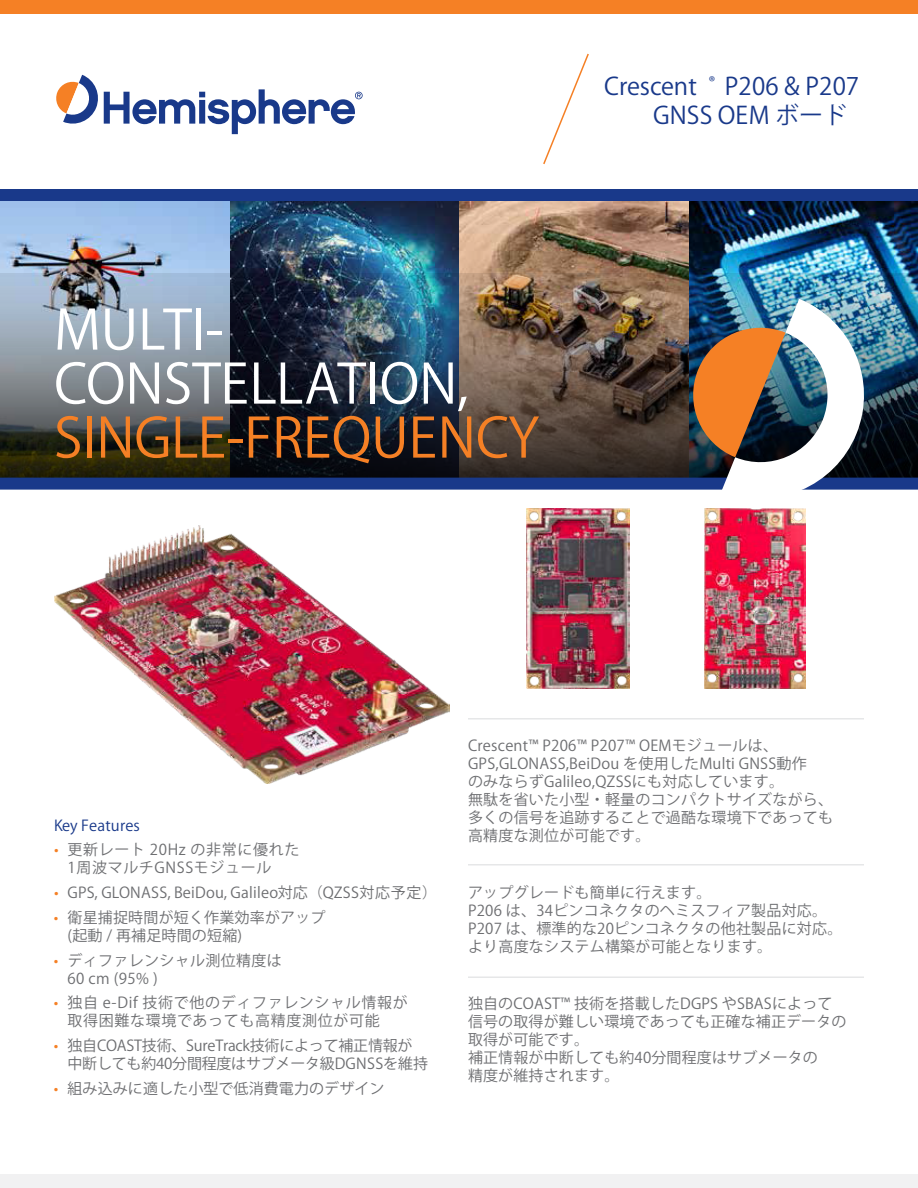
<style>
.page{position:relative;width:918px;height:1188px;background:#fff}
.page>*{position:absolute;margin:0;border:0;box-sizing:border-box;transform-origin:0 0}
.t1{font:700 54px/54px "Century Gothic";letter-spacing:-.005em;color:#fff}
.t2{font:700 54px "Century Gothic";letter-spacing:-.005em;color:#f58025}
.t3{font:700 24px/28.8px "Century Gothic";color:#19398a}
.t4{font:15px/18px "Century Gothic";letter-spacing:.015em;color:#6d6e71}
.t5{font:15px/18px "Century Gothic";letter-spacing:.045em;color:#6d6e71}
.t6{font:15px/18px "Century Gothic";letter-spacing:-.015em;color:#6d6e71}
.t7{font:700 15px "Century Gothic";letter-spacing:.01em;color:#19398a}
.s1{color:#f58025}
</style>
<div class="page">
<hr style="left:468px;top:976px;width:396px;height:2px;background:#e6e7e8">
<hr style="left:468px;top:718px;width:396px;height:2px;background:#e6e7e8">
<img style="left:704px;top:512px;width:102px;height:176px">
<img style="left:526px;top:509px;width:103px;height:179px">
<img style="left:54px;top:526px;width:396px;height:257px">
<img style="left:688px;top:201px;width:230px;height:72px">
<img style="left:459px;top:201px;width:229px;height:72px">
<img style="left:230px;top:201px;width:229px;height:72px">
<img style="left:0;top:201px;width:230px;height:72px">
<img style="left:0;top:273px;width:918px;height:205px">
<div style="left:0;top:478px;width:918px;height:12px;background:#19398a"></div>
<div style="left:0;top:189px;width:918px;height:12px;background:#19398a"></div>
<img style="left:684px;top:299px;width:194px;height:213px">
<svg style="left:543px;top:53px;width:46px;height:112px"></svg>
<div style="left:0;top:1174px;width:918px;height:14px;background:#f1f1f2"></div>
<div style="left:0;top:0;width:918px;height:14px;background:#f58025"></div>
<svg style="left:56px;top:75px;width:307px;height:59px"></svg>
<hr style="left:468px;top:864px;width:396px;height:2px;background:#e6e7e8">
<h2 class="t3" style="left:653px;top:73px;width:207px;text-indent:-49px">Crescent <sup>®</sup> P206 &amp; P207<br>GNSS OEM ボード</h2>
<h1 class="t1" style="left:54px;top:304px;width:416px">MULTI-<br>CONSTELLATION,</h1>
<h1 class="t2" style="left:54px;top:407px;width:487px">SINGLE-FREQUENCY</h1>
<p class="t7" style="left:54px;top:817px;width:87px">Key Features</p>
<p class="t5" style="left:68px;top:841px;width:233px;text-indent:-14px"><span class="s1">•</span> 更新レート 20Hz の非常に優れた<br>1周波マルチGNSSモジュール</p>
<p class="t4" style="left:54px;top:884px;width:385px"><span class="s1">•</span> GPS, GLONASS, BeiDou, Galileo対応（QZSS対応予定）</p>
<p class="t4" style="left:67px;top:909px;width:260px;text-indent:-13px"><span class="s1">•</span> 衛星捕捉時間が短く作業効率がアップ(起動 / 再補足時間の短縮)</p>
<p class="t4" style="left:67px;top:951px;width:216px;text-indent:-13px"><span class="s1">•</span> ディファレンシャル測位精度は<br>60 cm (95% )</p>
<p class="t5" style="left:67px;top:994px;width:342px;text-indent:-13px"><span class="s1">•</span> 独自 e-Dif 技術で他のディファレンシャル情報が取得困難な環境であっても高精度測位が可能</p>
<p class="t6" style="left:67px;top:1037px;width:362px;text-indent:-13px"><span class="s1">•</span> 独自COAST技術、SureTrack技術によって補正情報が中断しても約40分間程度はサブメータ級DGNSSを維持</p>
<p class="t4" style="left:54px;top:1080px;width:332px"><span class="s1">•</span> 組み込みに適した小型で低消費電力のデザイン</p>
<p class="t4" style="left:468px;top:737px;width:367px">Crescent™ P206™ P207™ OEMモジュールは、<br>GPS,GLONASS,BeiDou を使用したMulti GNSS動作<br>のみならずGalileo,QZSSにも対応しています。<br>無駄を省いた小型・軽量のコンパクトサイズながら、多くの信号を追跡することで過酷な環境下であっても高精度な測位が可能です。</p>
<p class="t4" style="left:468px;top:884px;width:376px">アップグレードも簡単に行えます。<br>P206 は、34ピンコネクタのヘミスフィア製品対応。<br>P207 は、標準的な20ピンコネクタの他社製品に対応。より高度なシステム構築が可能となります。</p>
<p class="t4" style="left:468px;top:995px;width:380px">独自のCOAST™ 技術を搭載したDGPS やSBASによって信号の取得が難しい環境であっても正確な補正データの取得が可能です。<br>補正情報が中断しても約40分間程度はサブメータの<br>精度が維持されます。</p>
</div>
